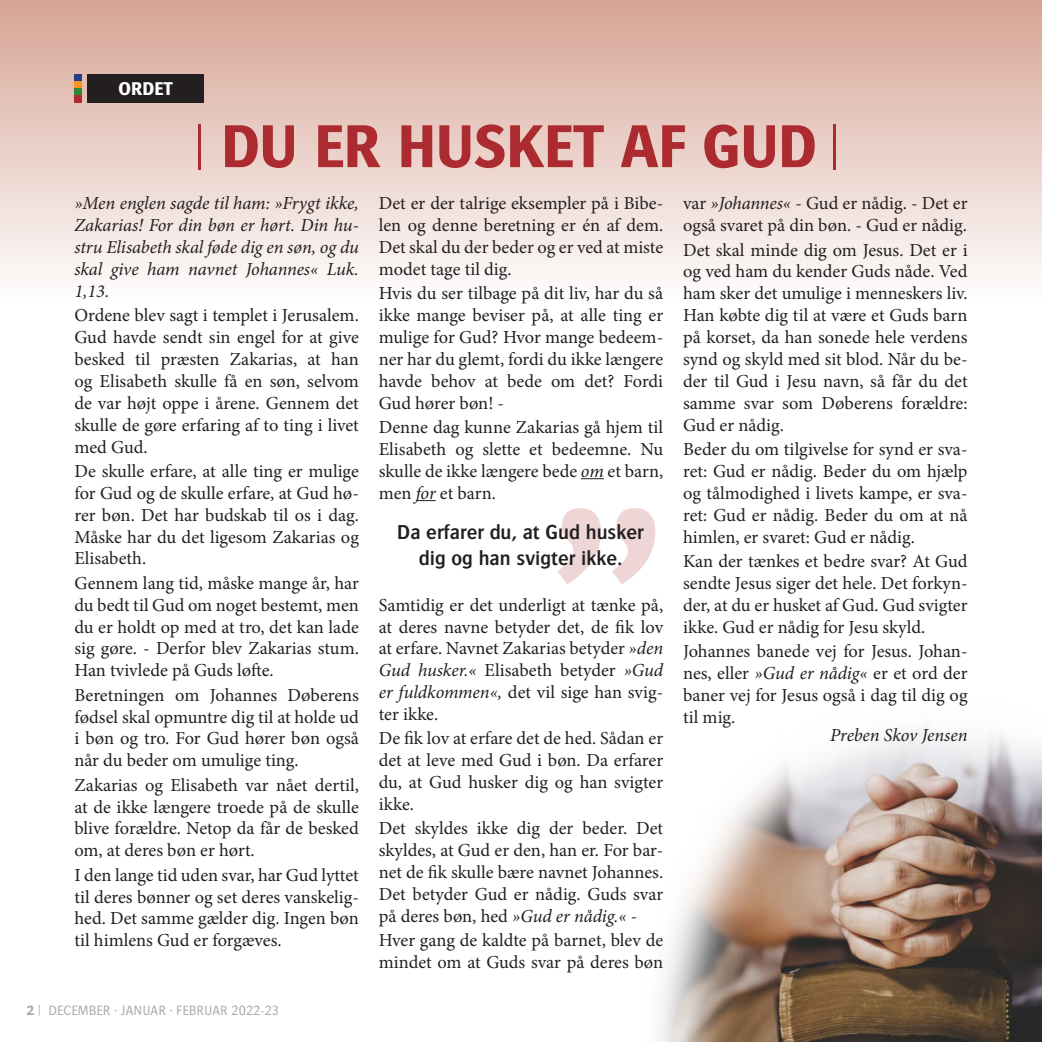
<style>
.page{position:relative;width:1042px;height:1042px;background:#fff}
.page>*{position:absolute;margin:0;border:0;box-sizing:border-box;transform-origin:0 0}
.t1{font:700 63px "Bosis Std";letter-spacing:-.01em;color:#ab2b30}
.t2{font:600 21px "Bosis Std";color:#231f20}
.t3{font:700 19.25px "Bosis Std";color:#fff}
.t4{font:18.38px/21.9px "Minion Pro";color:#231f20;text-align:justify}
.t5{font:italic 18.38px/21.9px "Minion Pro";letter-spacing:-.005em;color:#231f20;text-align:justify}
.t6{font:300 14px "Bosis Std";color:#a8a9ad}
.s1{font-size:57.75px}
.s2{font-style:italic}
.s3{font-weight:700}
</style>
<div class="page">
<div style="left:0;top:0;width:1042px;height:300px;background:linear-gradient(to bottom,#d6a494,#fefdfd)"></div>
<img style="left:661px;top:728px;width:381px;height:314px">
<div style="left:74px;top:74px;width:7px;height:7px;background:#253f8e"></div>
<div style="left:74px;top:81px;width:7px;height:7px;background:#f7931d"></div>
<div style="left:74px;top:88px;width:7px;height:8px;background:#2d8837"></div>
<div style="left:74px;top:96px;width:7px;height:7px;background:#ab2b30"></div>
<div style="left:87px;top:74px;width:117px;height:29px;background:#231f20"></div>
<svg style="left:581px;top:478px;width:23px;height:1px"></svg>
<svg style="left:416px;top:500px;width:20px;height:1px"></svg>
<svg style="left:557px;top:508px;width:98px;height:76px"></svg>
<p class="t3" style="left:119px;top:78px;width:56px">ORDET</p>
<p class="t1" style="left:193px;top:111px;width:650px"><span class="s1">|</span> DU ER HUSKET AF GUD <span class="s1">|</span></p>
<p class="t5" style="left:74px;top:192px;width:286px">»Men englen sagde til ham: »Frygt ikke, Zakarias! For din bøn er hørt. Din hu&shy;stru Elisabeth skal føde dig en søn, og du skal give ham navnet Johannes« Luk.<br>1,13.</p>
<p class="t4" style="left:74px;top:304px;width:286px">Ordene blev sagt i templet i Jerusalem.<br>Gud havde sendt sin engel for at give besked til præsten Zakarias, at han og Elisabeth skulle få en søn, selvom de var højt oppe i årene. Gennem det skulle de gøre erfaring af to ting i livet med Gud.</p>
<p class="t4" style="left:74px;top:460px;width:286px">De skulle erfare, at alle ting er mulige for Gud og de skulle erfare, at Gud hø&shy;rer bøn. Det har budskab til os i dag.<br>Måske har du det ligesom Zakarias og Elisabeth.</p>
<p class="t4" style="left:74px;top:572px;width:286px">Gennem lang tid, måske mange år, har du bedt til Gud om noget bestemt, men du er holdt op med at tro, det kan lade sig gøre. - Derfor blev Zakarias stum.<br>Han tvivlede på Guds løfte.</p>
<p class="t4" style="left:74px;top:684px;width:286px">Beretningen om Johannes Døberens fødsel skal opmuntre dig til at holde ud i bøn og tro. For Gud hører bøn også når du beder om umulige ting.</p>
<p class="t4" style="left:74px;top:774px;width:286px">Zakarias og Elisabeth var nået dertil, at de ikke længere troede på de skulle blive forældre. Netop da får de besked om, at deres bøn er hørt.</p>
<p class="t4" style="left:74px;top:864px;width:286px">I den lange tid uden svar, har Gud lyttet til deres bønner og set deres vanskelig&shy;hed. Det samme gælder dig. Ingen bøn til himlens Gud er forgæves.</p>
<p class="t4" style="left:379px;top:193px;width:286px">Det er der talrige eksempler på i Bibe&shy;len og denne beretning er én af dem.<br>Det skal du der beder og er ved at miste modet tage til dig.</p>
<p class="t4" style="left:379px;top:283px;width:286px">Hvis du ser tilbage på dit liv, har du så ikke mange beviser på, at alle ting er mulige for Gud? Hvor mange bedeem&shy;ner har du glemt, fordi du ikke længere havde behov at bede om det? Fordi Gud hører bøn! -</p>
<p class="t4" style="left:379px;top:416px;width:286px">Denne dag kunne Zakarias gå hjem til Elisabeth og slette et bedeemne. Nu skulle de ikke længere bede <span class="s2">om</span> et barn, men <span class="s2">for</span> et barn.</p>
<p class="t4" style="left:683px;top:193px;width:286px">var <span class="s2">»Johannes«</span> - Gud er nådig. - Det er også svaret på din bøn. - Gud er nådig.</p>
<p class="t4" style="left:683px;top:239px;width:286px">Det skal minde dig om Jesus. Det er i og ved ham du kender Guds nåde. Ved ham sker det umulige i menneskers liv.<br>Han købte dig til at være et Guds barn på korset, da han sonede hele verdens synd og skyld med sit blod. Når du be&shy;der til Gud i Jesu navn, så får du det samme svar som Døberens forældre:<br>Gud er nådig.</p>
<p class="t4" style="left:683px;top:438px;width:286px">Beder du om tilgivelse for synd er sva&shy;ret: Gud er nådig. Beder du om hjælp og tålmodighed i livets kampe, er sva&shy;ret: Gud er nådig. Beder du om at nå himlen, er svaret: Gud er nådig.</p>
<p class="t4" style="left:683px;top:550px;width:286px">Kan der tænkes et bedre svar? At Gud sendte Jesus siger det hele. Det forkyn&shy;der, at du er husket af Gud. Gud svigter ikke. Gud er nådig for Jesu skyld.</p>
<p class="t4" style="left:683px;top:640px;width:286px">Johannes banede vej for Jesus. Johan&shy;nes, eller <span class="s2">»Gud er nådig«</span> er et ord der baner vej for Jesus også i dag til dig og til mig.</p>
<p class="t2" style="left:397px;top:521px;width:248px">Da erfarer du, at Gud husker</p>
<p class="t2" style="left:419px;top:547px;width:205px">dig og han svigter ikke.</p>
<p class="t4" style="left:379px;top:594px;width:286px">Samtidig er det underligt at tænke på, at deres navne betyder det, de fik lov at erfare. Navnet Zakarias betyder <span class="s2">»den Gud husker.«</span> Elisabeth betyder <span class="s2">»Gud er fuldkommen«,</span> det vil sige han svig&shy;ter ikke.</p>
<p class="t4" style="left:379px;top:728px;width:286px">De fik lov at erfare det de hed. Sådan er det at leve med Gud i bøn. Da erfarer du, at Gud husker dig og han svigter ikke.</p>
<p class="t4" style="left:379px;top:817px;width:286px">Det skyldes ikke dig der beder. Det skyldes, at Gud er den, han er. For bar&shy;net de fik skulle bære navnet Johannes.<br>Det betyder Gud er nådig. Guds svar på deres bøn, hed <span class="s2">»Gud er nådig.«</span> -</p>
<p class="t4" style="left:379px;top:929px;width:286px">Hver gang de kaldte på barnet, blev de mindet om at Guds svar på deres bøn</p>
<p class="t5" style="left:830px;top:724px;width:139px">Preben Skov Jensen</p>
<p class="t6" style="left:26px;top:1003px;width:254px"><span class="s3">2</span> | DECEMBER · JANUAR · FEBRUAR 2022-23</p>
</div>
